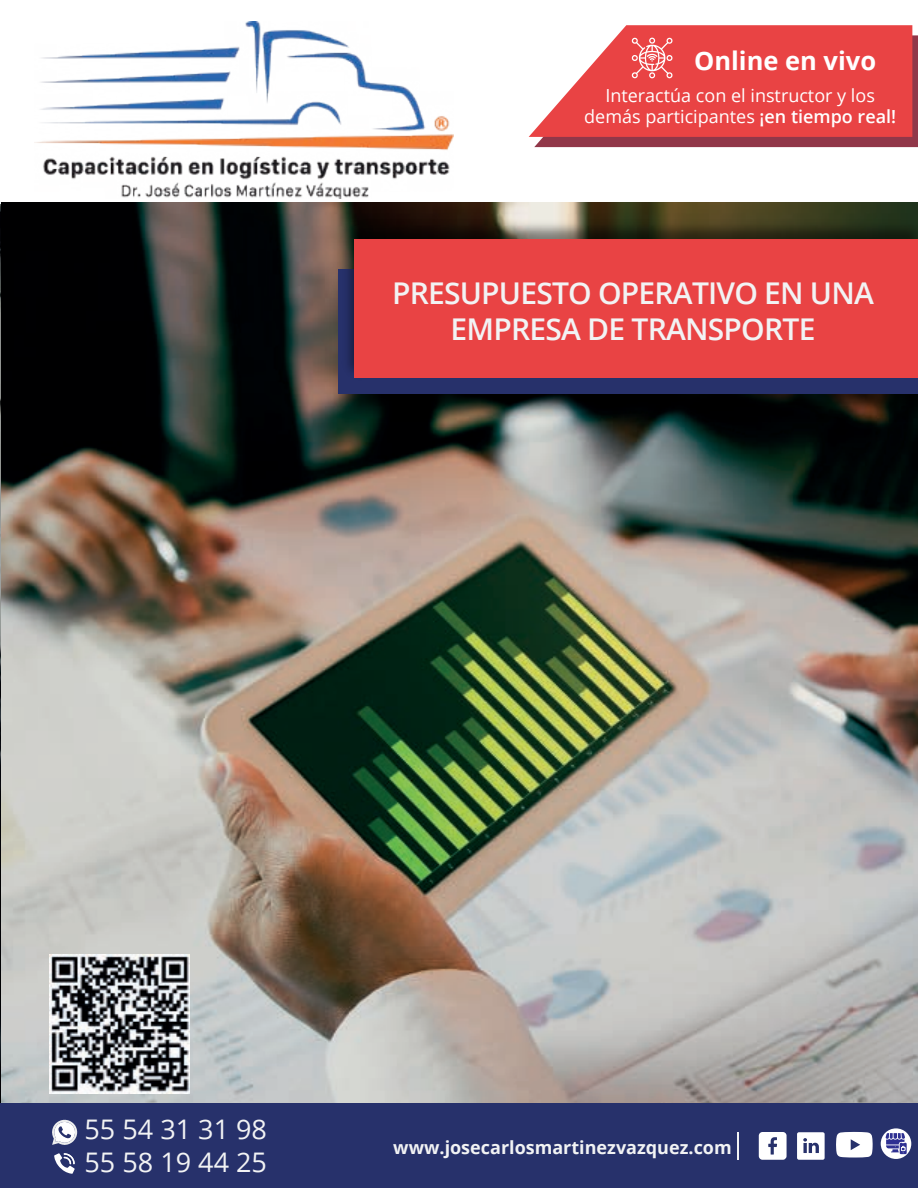
<style>
.page{position:relative;width:918px;height:1188px;background:#fff}
.page>*{position:absolute;margin:0;border:0;box-sizing:border-box;transform-origin:0 0}
.t1{font:600 30px/36px "Open Sans";letter-spacing:-.025em;color:#f2f3f4;text-align:center}
.t2{font:27px/33.2px "Open Sans";color:#f2f3f4}
.t3{font:700 25.5px "Open Sans";color:#fff}
.t4{font:18px/21.6px "Open Sans";color:#fff;text-align:center}
.t5{font:700 18px "Open Sans";color:#f2f3f4}
.s1{font-weight:600}
</style>
<div class="page">
<svg style="left:529px;top:25px;width:389px;height:122px;background:#e3595c"></svg>
<img style="left:1px;top:202px;width:917px;height:902px">
<img style="left:326px;top:257px;width:592px;height:170px">
<div style="left:338px;top:269px;width:580px;height:124px;background:#27316b"></div>
<img style="left:338px;top:217px;width:580px;height:161px">
<div style="left:355px;top:240px;width:563px;height:138px;background:#e94344"></div>
<div style="left:0;top:1104px;width:918px;height:84px;background:#27316b"></div>
<svg style="left:52px;top:1120px;width:25px;height:25px"></svg>
<svg style="left:54px;top:1153px;width:21px;height:21px"></svg>
<hr style="left:737px;top:1132px;width:2px;height:28px;background:#f2f3f4">
<svg style="left:759px;top:1132px;width:28px;height:28px"></svg>
<svg style="left:797px;top:1132px;width:28px;height:28px"></svg>
<svg style="left:836px;top:1132px;width:37px;height:26px"></svg>
<img style="left:50px;top:954px;width:139px;height:139px">
<div style="left:881px;top:1128px;width:30px;height:31px;background:#fff;border-radius:50%"></div>
<svg style="left:886px;top:1133px;width:21px;height:21px"></svg>
<img style="left:34px;top:22px;width:420px;height:176px">
<h3 class="t3" style="left:694px;top:43px;width:184px">Online en vivo</h3>
<p class="t4" style="left:584px;top:84px;width:313px">Interactúa con el instructor y los demás participantes <span class="s1">¡en tiempo real!</span></p>
<h1 class="t1" style="left:392px;top:275px;width:484px">PRESUPUESTO OPERATIVO EN UNA<br>EMPRESA DE TRANSPORTE</h1>
<h2 class="t2" style="left:85px;top:1112px;width:184px">55 54 31 31 98<br>55 58 19 44 25</h2>
<p class="t5" style="left:393px;top:1134px;width:340px">www.josecarlosmartinezvazquez.com</p>
</div>
